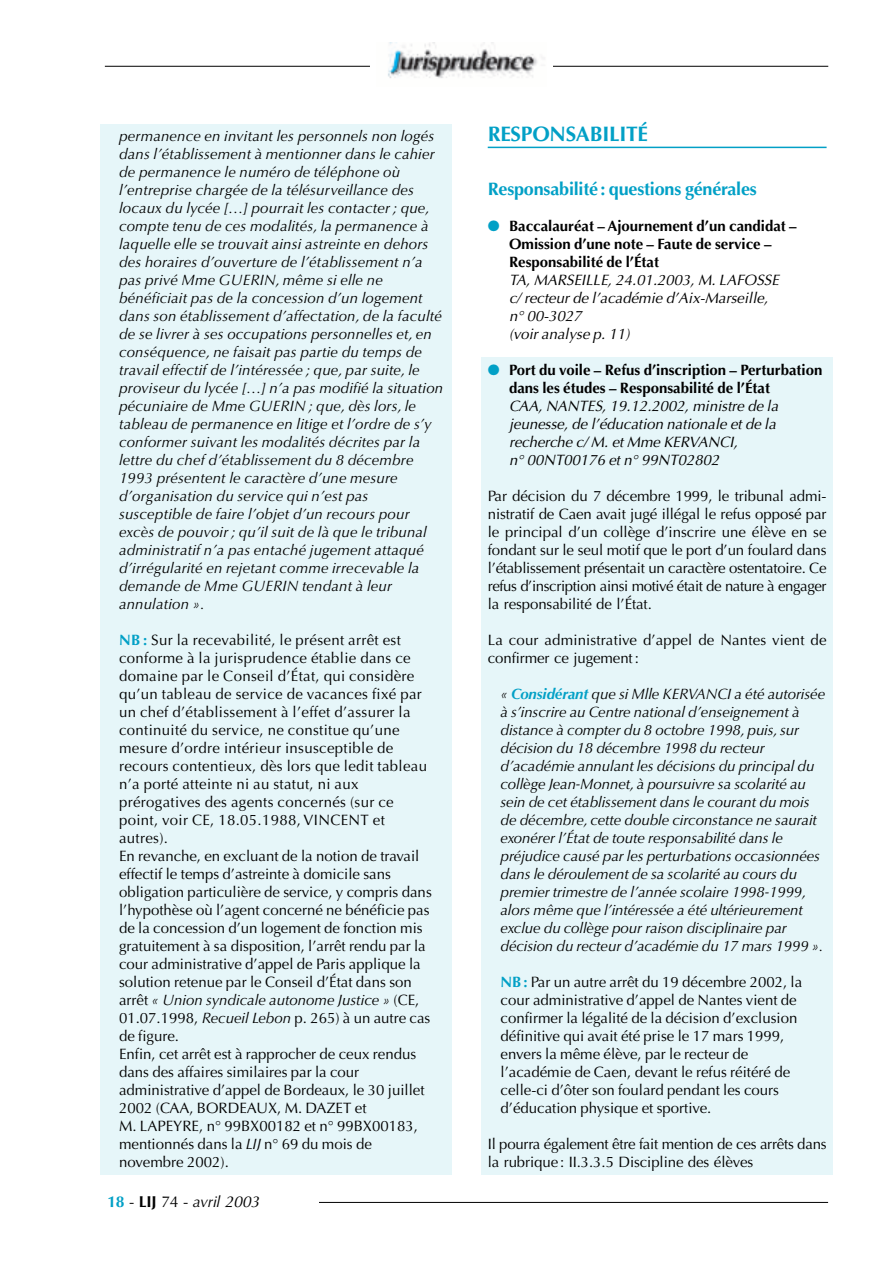
<style>
.page{position:relative;width:893px;height:1263px;background:#fff}
.page>*{position:absolute;margin:0;border:0;box-sizing:border-box;transform-origin:0 0}
.t1{font:700 21px "Optima";letter-spacing:-.01em;color:#02a0c6}
.t2{font:700 18px "Optima";letter-spacing:-.01em;color:#02a0c6}
.t3{font:italic 15.75px "Optima";letter-spacing:-.01em;color:#000}
.t4{font:15px/18px "Optima";color:#000}
.t5{font:italic 15px/18px "Optima";letter-spacing:.01em;color:#000}
.t6{font:italic 15px/18px "Optima";color:#000}
.t7{font:700 15px/18px "Optima";color:#000}
.s1{font-weight:700;color:#02a0c6}
.s2{font-style:italic}
.s3{font-weight:700;font-style:normal;color:#02a0c6}
.s4{font-style:normal}
.s5{font-weight:700;font-style:normal}
.s6{font-style:inherit}
.s7{color:#02a0c6}
</style>
<div class="page">
<div style="left:481px;top:357px;width:351px;height:818px;background:#e6f6f9"></div>
<div style="left:100px;top:125px;width:352px;height:1050px;background:#e6f6f9"></div>
<hr style="left:487px;top:147px;width:339px;height:1px;background:#02a0c6">
<hr style="left:109px;top:1202px;width:719px;height:1px;background:#000">
<div style="left:106px;top:1193px;width:213px;height:32px;background:#fff"></div>
<hr style="left:105px;top:66px;width:723px;height:1px;background:#000">
<div style="left:370px;top:31px;width:182px;height:67px;background:#fff"></div>
<img style="left:388px;top:42px;width:157px;height:36px">
<p class="t5" style="left:119px;top:128px;width:325px">permanence en invitant les personnels non logés dans l’établissement à mentionner dans le cahier de permanence le numéro de téléphone où l’entreprise chargée de la télésurveillance des locaux du lycée […] pourrait les contacter ; que, compte tenu de ces modalités, la permanence à laquelle elle se trouvait ainsi astreinte en dehors des horaires d’ouverture de l’établissement n’a pas privé Mme GUERIN, même si elle ne bénéficiait pas de la concession d’un logement dans son établissement d’affectation, de la faculté de se livrer à ses occupations personnelles et, en conséquence, ne faisait pas partie du temps de travail effectif de l’intéressée ; que, par suite, le proviseur du lycée […] n’a pas modifié la situation pécuniaire de Mme GUERIN ; que, dès lors, le tableau de permanence en litige et l’ordre de s’y conformer suivant les modalités décrites par la lettre du chef d’établissement du 8 décembre 1993 présentent le caractère d’une mesure d’organisation du service qui n’est pas susceptible de faire l’objet d’un recours pour excès de pouvoir ; qu’il suit de là que le tribunal administratif n’a pas entaché jugement attaqué d’irrégularité en rejetant comme irrecevable la demande de Mme GUERIN tendant à leur annulation ».</p>
<p class="t4" style="left:119px;top:632px;width:314px"><span class="s1">NB :</span> Sur la recevabilité, le présent arrêt est conforme à la jurisprudence établie dans ce domaine par le Conseil d’État, qui considère qu’un tableau de service de vacances fixé par un chef d’établissement à l’effet d’assurer la continuité du service, ne constitue qu’une mesure d’ordre intérieur insusceptible de recours contentieux, dès lors que ledit tableau n’a porté atteinte ni au statut, ni aux prérogatives des agents concernés (sur ce point, voir CE, 18.05.1988, VINCENT et autres).<br>En revanche, en excluant de la notion de travail effectif le temps d’astreinte à domicile sans obligation particulière de service, y compris dans l’hypothèse où l’agent concerné ne bénéficie pas de la concession d’un logement de fonction mis gratuitement à sa disposition, l’arrêt rendu par la cour administrative d’appel de Paris applique la solution retenue par le Conseil d’État dans son arrêt <span class="s2">« Union syndicale autonome Justice »</span> (CE, 01.07.1998, <span class="s2">Recueil Lebon</span> p. 265) à un autre cas de figure.<br>Enfin, cet arrêt est à rapprocher de ceux rendus dans des affaires similaires par la cour administrative d’appel de Bordeaux, le 30 juillet 2002 (CAA, BORDEAUX, M. DAZET et<br>M. LAPEYRE, n° 99BX00182 et n° 99BX00183, mentionnés dans la <span class="s2">LIJ</span> n° 69 du mois de novembre 2002).</p>
<p class="t3" style="left:107px;top:1195px;width:154px"><span class="s3">18</span> <span class="s4">-</span> <span class="s5">LIJ</span> <span class="s4">74 -</span> avril <span class="s6">2003</span></p>
<h1 class="t1" style="left:487px;top:125px;width:162px">RESPONSABILITÉ</h1>
<p class="t2" style="left:487px;top:181px;width:271px">Responsabilité: questions générales</p>
<p class="t7" style="left:509px;top:218px;width:289px;text-indent:-21px"><span class="s7">●</span> Baccalauréat – Ajournement d’un candidat –<br>Omission d’une note – Faute de service –<br>Responsabilité de l’État</p>
<p class="t6" style="left:509px;top:272px;width:271px">TA, MARSEILLE, 24.01.2003, M. LAFOSSE c/ recteur de l’académie d’Aix-Marseille, n° 00-3027<br>(voir analyse p. 11)</p>
<p class="t7" style="left:509px;top:362px;width:315px;text-indent:-21px"><span class="s7">●</span> Port du voile – Refus d’inscription – Perturbation dans les études – Responsabilité de l’État</p>
<p class="t6" style="left:509px;top:398px;width:271px">CAA, NANTES, 19.12.2002, ministre de la jeunesse, de l’éducation nationale et de la recherche c/ M. et Mme KERVANCI,<br>n° 00NT00176 et n° 99NT02802</p>
<p class="t4" style="left:487px;top:488px;width:340px;text-align:justify">Par décision du 7 décembre 1999, le tribunal admi&shy;nistratif de Caen avait jugé illégal le refus opposé par le principal d’un collège d’inscrire une élève en se fondant sur le seul motif que le port d’un foulard dans l’établissement présentait un caractère ostentatoire. Ce refus d’inscription ainsi motivé était de nature à engager la responsabilité de l’État.</p>
<p class="t4" style="left:487px;top:632px;width:340px">La cour administrative d’appel de Nantes vient de confirmer ce jugement:</p>
<p class="t5" style="left:500px;top:686px;width:326px">« <span class="s1">Considérant</span> que si Mlle KERVANCI a été autorisée à s’inscrire au Centre national d’enseignement à distance à compter du 8 octobre 1998, puis, sur décision du 18 décembre 1998 du recteur d’académie annulant les décisions du principal du collège Jean-Monnet, à poursuivre sa scolarité au sein de cet établissement dans le courant du mois de décembre, cette double circonstance ne saurait exonérer l’État de toute responsabilité dans le préjudice causé par les perturbations occasionnées dans le déroulement de sa scolarité au cours du premier trimestre de l’année scolaire 1998-1999, alors même que l’intéressée a été ultérieurement exclue du collège pour raison disciplinaire par décision du recteur d’académie du 17 mars 1999 ».</p>
<p class="t4" style="left:500px;top:974px;width:303px"><span class="s1">NB :</span> Par un autre arrêt du 19 décembre 2002, la cour administrative d’appel de Nantes vient de confirmer la légalité de la décision d’exclusion définitive qui avait été prise le 17 mars 1999, envers la même élève, par le recteur de l’académie de Caen, devant le refus réitéré de celle-ci d’ôter son foulard pendant les cours d’éducation physique et sportive.</p>
<p class="t4" style="left:487px;top:1136px;width:340px">Il pourra également être fait mention de ces arrêts dans la rubrique: II.3.3.5 Discipline des élèves</p>
</div>
